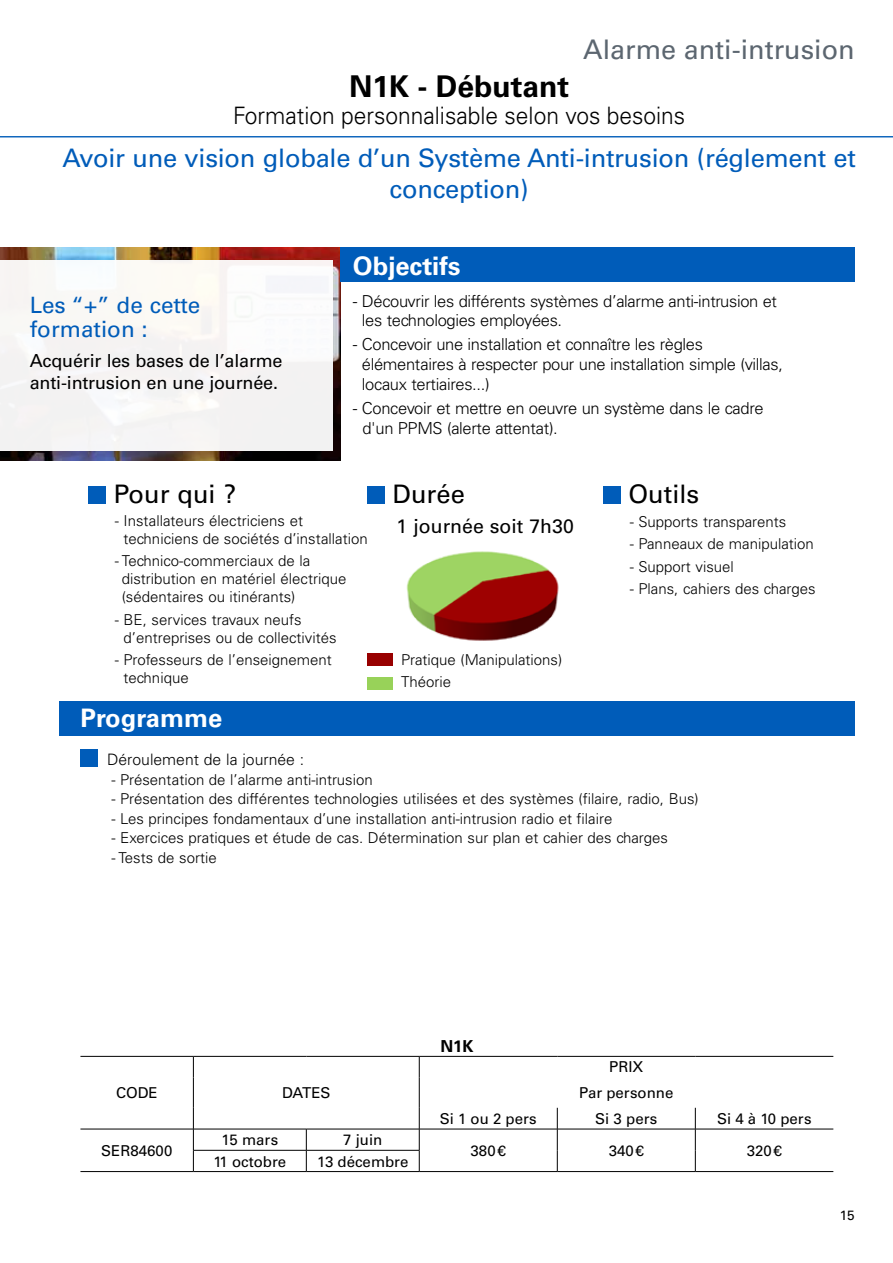
<style>
.page{position:relative;width:893px;height:1263px;background:#fff}
.page>*{position:absolute;margin:0;border:0;box-sizing:border-box;transform-origin:0 0}
.t1{font:700 30px "Univers LT";color:#000}
.t2{font:27px "Univers LT";color:#5c6670}
.t3{font:25.5px/30.6px "Univers LT";letter-spacing:-.01em;color:#005cb9;text-align:center}
.t4{font:25.5px "Univers LT";color:#000}
.t5{font:700 25.5px "Univers LT";color:#fff}
.t6{font:300 24px "Univers LT";color:#000;scale:.95 1}
.t7{font:22.5px/24px "Univers LT";color:#005cb9}
.t8{font:19.5px "Univers LT";color:#000}
.t9{font:18px/21.6px "Univers LT";letter-spacing:-.01em;color:#000}
.t10{font:300 16.5px/19.8px "Univers LT";letter-spacing:-.02em;color:#000}
.t11{font:700 16.5px "Univers LT";color:#000}
.t12{font:300 15.75px "Univers LT";color:#000}
.t13{font:300 15px/18px "Univers LT";color:#000}
.t14{font:15px "Univers LT";color:#000}
.t15{font:15px "Univers LT Std";color:#000}
.t16{font:13.5px "Univers LT";color:#000}
</style>
<div class="page">
<hr style="left:80px;top:1129px;width:113px;height:1px;background:#000">
<svg style="left:193px;top:1057px;width:1px;height:20px"></svg>
<svg style="left:419px;top:1057px;width:1px;height:20px"></svg>
<hr style="left:193px;top:1077px;width:1px;height:31px;background:#000">
<hr style="left:419px;top:1077px;width:1px;height:31px;background:#000">
<hr style="left:193px;top:1129px;width:113px;height:1px;background:#000">
<hr style="left:306px;top:1129px;width:113px;height:1px;background:#000">
<svg style="left:193px;top:1108px;width:1px;height:63px"></svg>
<svg style="left:306px;top:1129px;width:1px;height:42px"></svg>
<hr style="left:419px;top:1129px;width:138px;height:1px;background:#000">
<hr style="left:557px;top:1129px;width:138px;height:1px;background:#000">
<hr style="left:695px;top:1129px;width:138px;height:1px;background:#000">
<svg style="left:419px;top:1108px;width:1px;height:63px"></svg>
<svg style="left:557px;top:1108px;width:1px;height:63px"></svg>
<svg style="left:695px;top:1108px;width:1px;height:63px"></svg>
<hr style="left:80px;top:1056px;width:113px;height:1px;background:#000">
<hr style="left:193px;top:1056px;width:113px;height:1px;background:#000">
<hr style="left:306px;top:1056px;width:113px;height:1px;background:#000">
<hr style="left:419px;top:1056px;width:138px;height:1px;background:#000">
<hr style="left:557px;top:1056px;width:138px;height:1px;background:#000">
<hr style="left:695px;top:1056px;width:138px;height:1px;background:#000">
<hr style="left:80px;top:1171px;width:113px;height:1px;background:#000">
<hr style="left:419px;top:1171px;width:138px;height:1px;background:#000">
<hr style="left:557px;top:1171px;width:138px;height:1px;background:#000">
<hr style="left:695px;top:1171px;width:138px;height:1px;background:#000">
<hr style="left:193px;top:1150px;width:113px;height:1px;background:#000">
<hr style="left:306px;top:1150px;width:113px;height:1px;background:#000">
<hr style="left:193px;top:1171px;width:113px;height:1px;background:#000">
<hr style="left:306px;top:1171px;width:113px;height:1px;background:#000">
<img style="left:0;top:248px;width:340px;height:212px">
<div style="left:0;top:260px;width:332px;height:190px;background:#f7f5f4"></div>
<div style="left:368px;top:486px;width:17px;height:17px;background:#005cb9"></div>
<div style="left:89px;top:486px;width:17px;height:17px;background:#005cb9"></div>
<div style="left:604px;top:486px;width:17px;height:17px;background:#005cb9"></div>
<div style="left:340px;top:248px;width:515px;height:34px;background:#005cb9"></div>
<hr style="left:0;top:136px;width:893px;height:1px;background:#005cb9">
<div style="left:60px;top:702px;width:795px;height:34px;background:#005cb9"></div>
<div style="left:80px;top:750px;width:17px;height:17px;background:#005cb9"></div>
<div style="left:368px;top:653px;width:25px;height:13px;background:#980000"></div>
<div style="left:368px;top:677px;width:25px;height:13px;background:#98d259"></div>
<img style="left:406px;top:551px;width:153px;height:90px">
<h2 class="t2" style="left:583px;top:33px;width:273px">Alarme anti-intrusion</h2>
<h1 class="t1" style="left:349px;top:69px;width:222px">N1K - Débutant</h1>
<h3 class="t6" style="left:233px;top:101px;width:478px">Formation personnalisable selon vos besoins</h3>
<h3 class="t3" style="left:62px;top:143px;width:795px">Avoir une vision globale d’un Système Anti-intrusion (réglement et conception)</h3>
<h3 class="t7" style="left:30px;top:293px;width:172px">Les “+” de cette formation :</h3>
<p class="t9" style="left:30px;top:350px;width:254px">Acquérir les bases de l’alarme anti-intrusion en une journée.</p>
<h3 class="t5" style="left:353px;top:251px;width:109px">Objectifs</h3>
<p class="t10" style="left:362px;top:291px;width:417px;text-indent:-9px">- Découvrir les différents systèmes d’alarme anti-intrusion et les technologies employées.</p>
<p class="t10" style="left:362px;top:335px;width:423px;text-indent:-9px">- Concevoir une installation et connaître les règles élémentaires à respecter pour une installation simple (villas, locaux tertiaires...)</p>
<p class="t10" style="left:362px;top:398px;width:403px;text-indent:-9px">- Concevoir et mettre en oeuvre un système dans le cadre d'un PPMS (alerte attentat).</p>
<h3 class="t4" style="left:114px;top:479px;width:124px">Pour qui ?</h3>
<h3 class="t4" style="left:628px;top:479px;width:72px">Outils</h3>
<p class="t13" style="left:630px;top:513px;width:158px">- Supports transparents</p>
<p class="t13" style="left:630px;top:535px;width:186px">- Panneaux de manipulation</p>
<p class="t13" style="left:630px;top:557px;width:106px">- Support visuel</p>
<p class="t13" style="left:630px;top:580px;width:187px">- Plans, cahiers des charges</p>
<h3 class="t4" style="left:393px;top:479px;width:74px">Durée</h3>
<h3 class="t8" style="left:397px;top:515px;width:179px">1 journée soit 7h30</h3>
<p class="t13" style="left:124px;top:512px;width:246px;text-indent:-9px">- Installateurs électriciens et techniciens de sociétés d’installation</p>
<p class="t13" style="left:122px;top:552px;width:226px;text-indent:-7px">- Technico-commerciaux de la distribution en matériel électrique (sédentaires ou itinérants)</p>
<p class="t13" style="left:124px;top:610px;width:214px;text-indent:-9px">- BE, services travaux neufs d’entreprises ou de collectivités</p>
<p class="t13" style="left:124px;top:650px;width:210px;text-indent:-9px">- Professeurs de l’enseignement technique</p>
<p class="t13" style="left:401px;top:649px;width:162px;line-height:22.2px">Pratique (Manipulations)<br>Théorie</p>
<h3 class="t5" style="left:80px;top:703px;width:143px">Programme</h3>
<p class="t12" style="left:107px;top:750px;width:198px">Déroulement de la journée :</p>
<p class="t13" style="left:111px;top:770px;width:263px">- Présentation de l’alarme anti-intrusion</p>
<p class="t13" style="left:111px;top:790px;width:589px">- Présentation des différentes technologies utilisées et des systèmes (filaire, radio, Bus)</p>
<p class="t13" style="left:111px;top:809px;width:503px">- Les principes fondamentaux d’une installation anti-intrusion radio et filaire</p>
<p class="t13" style="left:111px;top:829px;width:558px">- Exercices pratiques et étude de cas. Détermination sur plan et cahier des charges</p>
<p class="t13" style="left:111px;top:848px;width:107px">- Tests de sortie</p>
<p class="t14" style="left:116px;top:1084px;width:43px">CODE</p>
<p class="t14" style="left:282px;top:1084px;width:50px">DATES</p>
<p class="t14" style="left:101px;top:1142px;width:73px">SER84600</p>
<p class="t14" style="left:221px;top:1131px;width:58px">15 mars</p>
<p class="t14" style="left:343px;top:1131px;width:41px">7 juin</p>
<p class="t14" style="left:213px;top:1152px;width:74px">11 octobre</p>
<p class="t14" style="left:317px;top:1152px;width:93px">13 décembre</p>
<p class="t11" style="left:440px;top:1037px;width:35px">N1K</p>
<p class="t15" style="left:609px;top:1058px;width:36px">PRIX</p>
<p class="t14" style="left:579px;top:1084px;width:96px">Par personne</p>
<p class="t14" style="left:440px;top:1110px;width:99px">Si 1 ou 2 pers</p>
<p class="t14" style="left:595px;top:1110px;width:63px">Si 3 pers</p>
<p class="t14" style="left:717px;top:1110px;width:96px">Si 4 à 10 pers</p>
<p class="t14" style="left:471px;top:1142px;width:37px">380€</p>
<p class="t14" style="left:609px;top:1142px;width:37px">340€</p>
<p class="t14" style="left:747px;top:1142px;width:37px">320€</p>
<p class="t16" style="left:840px;top:1207px;width:17px">15</p>
</div>
